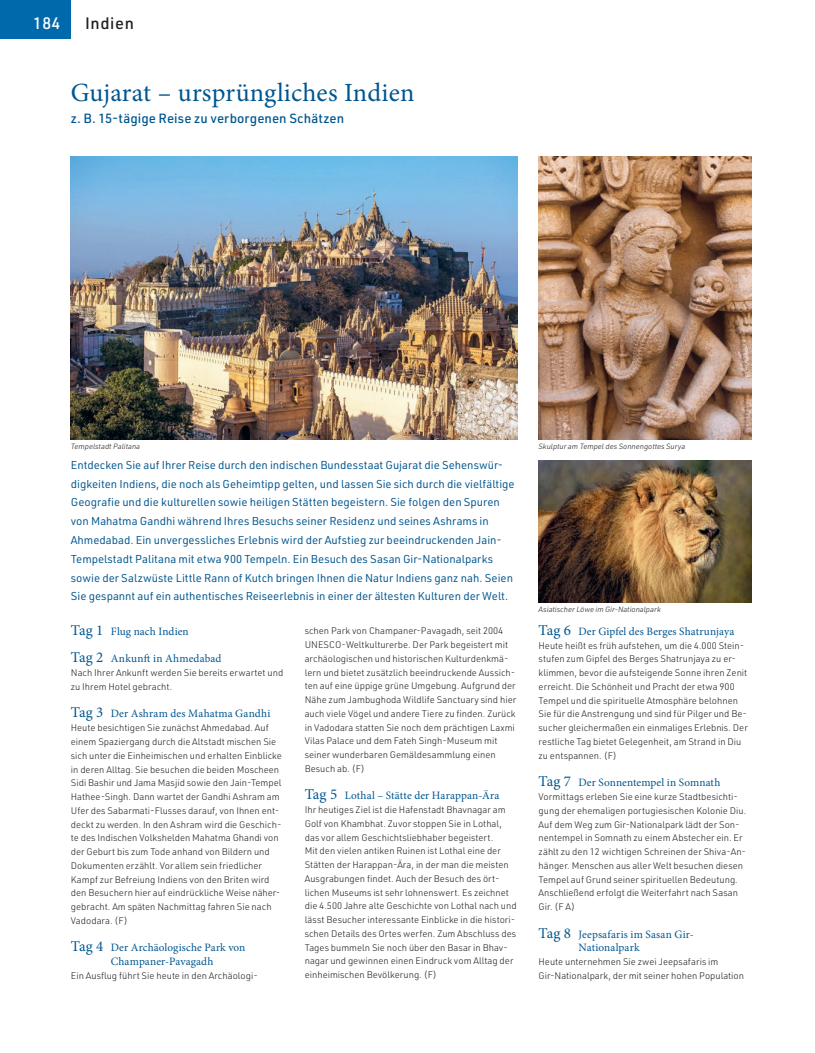
<style>
.page{position:relative;width:815px;height:1053px;background:#fff}
.page>*{position:absolute;margin:0;border:0;box-sizing:border-box;transform-origin:0 0}
.t1{font:26.25px "Minion Pro";letter-spacing:.01em;color:#00568f}
.t2{font:500 16.25px "URWDIN";letter-spacing:.04em;color:#231f20}
.t3{font:500 16.25px "URWDIN";color:#fff}
.t4{font:500 13.12px "URWDIN";letter-spacing:.005em;color:#00568f}
.t5{font:11.25px/18.8px "URWDIN";color:#00568f}
.t6{font:11.25px/13.8px "Minion Pro";letter-spacing:.01em;color:#00568f}
.t7{font:300 9.38px/13.8px "URWDIN";color:#231f20}
.t8{font:italic 300 7.5px "URWDIN";color:#231f20}
.s1{font-size:15px}
</style>
<div class="page">
<div style="left:0;top:0;width:71px;height:39px;background:#0069ab"></div>
<img style="left:71px;top:156px;width:446px;height:283px">
<img style="left:539px;top:156px;width:212px;height:283px">
<img style="left:539px;top:461px;width:212px;height:141px">
<h2 class="t3" style="left:33px;top:13px;width:28px">184</h2>
<h2 class="t2" style="left:85px;top:13px;width:50px">Indien</h2>
<h1 class="t1" style="left:71px;top:75px;width:345px">Gujarat – ursprüngliches Indien</h1>
<h3 class="t4" style="left:71px;top:110px;width:275px">z. B. 15-tägige Reise zu verborgenen Schätzen</h3>
<p class="t8" style="left:71px;top:441px;width:71px">Tempelstadt Palitana</p>
<p class="t8" style="left:539px;top:441px;width:148px">Skulptur am Tempel des Sonnengottes Surya</p>
<p class="t5" style="left:71px;top:455px;width:445px">Entdecken Sie auf Ihrer Reise durch den indischen Bundesstaat Gujarat die Sehenswür&shy;digkeiten Indiens, die noch als Geheimtipp gelten, und lassen Sie sich durch die vielfältige Geografie und die kulturellen sowie heiligen Stätten begeistern. Sie folgen den Spuren von Mahatma Gandhi während Ihres Besuchs seiner Residenz und seines Ashrams in Ahmedabad. Ein unvergessliches Erlebnis wird der Aufstieg zur beeindruckenden Jain-Tempelstadt Palitana mit etwa 900 Tempeln. Ein Besuch des Sasan Gir-Nationalparks sowie der Salzwüste Little Rann of Kutch bringen Ihnen die Natur Indiens ganz nah. Seien Sie gespannt auf ein authentisches Reiseerlebnis in einer der ältesten Kulturen der Welt.</p>
<p class="t8" style="left:539px;top:604px;width:124px">Asiatischer Löwe im Gir-Nationalpark</p>
<p class="t6" style="left:71px;top:624px;width:119px"><span class="s1">Tag 1</span> Flug nach Indien</p>
<p class="t6" style="left:71px;top:652px;width:152px"><span class="s1">Tag 2</span> Ankunft in Ahmedabad</p>
<p class="t7" style="left:71px;top:665px;width:214px">Nach Ihrer Ankunft werden Sie bereits erwartet und zu Ihrem Hotel gebracht.</p>
<p class="t6" style="left:71px;top:707px;width:201px"><span class="s1">Tag 3</span> Der Ashram des Mahatma Gandhi</p>
<p class="t7" style="left:71px;top:720px;width:213px">Heute besichtigen Sie zunächst Ahmedabad. Auf einem Spaziergang durch die Altstadt mischen Sie sich unter die Einheimischen und erhalten Einblicke in deren Alltag. Sie besuchen die beiden Moscheen Sidi Bashir und Jama Masjid sowie den Jain-Tempel Hathee-Singh. Dann wartet der Gandhi Ashram am Ufer des Sabarmati- Flusses darauf, von Ihnen ent&shy;deckt zu werden. In den Ashram wird die Geschich&shy;te des Indischen Volkshelden Mahatma Ghandi von der Geburt bis zum Tode anhand von Bildern und Dokumenten erzählt. Vor allem sein friedlicher Kampf zur Befreiung Indiens von den Briten wird den Besuchern hier auf eindrückliche Weise näher&shy;gebracht. Am späten Nachmittag fahren Sie nach Vadodara. (F)</p>
<p class="t6" style="left:111px;top:940px;width:136px;text-indent:-40px"><span class="s1">Tag 4</span> Der Archäologische Park von<br>Champaner-Pavagadh</p>
<p class="t7" style="left:71px;top:968px;width:188px">Ein Ausflug führt Sie heute in den Archäologi-</p>
<p class="t7" style="left:305px;top:623px;width:213px">schen Park von Champaner- Pavagadh, seit 2004<br>UNESCO-Weltkulturerbe. Der Park begeistert mit archäologischen und historischen Kulturdenkmä&shy;lern und bietet zusätzlich beeindruckende Aussich&shy;ten auf eine üppige grüne Umgebung. Aufgrund der Nähe zum Jambughoda Wildlife Sanctuary sind hier auch viele Vögel und andere Tiere zu finden. Zurück in Vadodara statten Sie noch dem prächtigen Laxmi Vilas Palace und dem Fateh Singh- Museum mit seiner wunderbaren Gemäldesammlung einen Besuch ab. (F)</p>
<p class="t6" style="left:305px;top:788px;width:196px"><span class="s1">Tag 5</span> Lothal – Stätte der Harappan-Ära</p>
<p class="t7" style="left:305px;top:802px;width:213px">Ihr heutiges Ziel ist die Hafenstadt Bhavnagar am Golf von Khambhat. Zuvor stoppen Sie in Lothal, das vor allem Geschichtsliebhaber begeistert.<br>Mit den vielen antiken Ruinen ist Lothal eine der Stätten der Harappan-Ära, in der man die meisten Ausgrabungen findet. Auch der Besuch des ört&shy;lichen Museums ist sehr lohnenswert. Es zeichnet die 4.500 Jahre alte Geschichte von Lothal nach und lässt Besucher interessante Einblicke in die histori&shy;schen Details des Ortes werfen. Zum Abschluss des Tages bummeln Sie noch über den Basar in Bhav&shy;nagar und gewinnen einen Eindruck vom Alltag der einheimischen Bevölkerung. (F)</p>
<p class="t6" style="left:539px;top:624px;width:197px"><span class="s1">Tag 6</span> Der Gipfel des Berges Shatrunjaya</p>
<p class="t7" style="left:539px;top:638px;width:211px">Heute heißt es früh aufstehen, um die 4.000 Stein&shy;stufen zum Gipfel des Berges Shatrunjaya zu er&shy;klimmen, bevor die aufsteigende Sonne ihren Zenit erreicht. Die Schönheit und Pracht der etwa 900<br>Tempel und die spirituelle Atmosphäre belohnen Sie für die Anstrengung und sind für Pilger und Be&shy;sucher gleichermaßen ein einmaliges Erlebnis. Der restliche Tag bietet Gelegenheit, am Strand in Diu zu entspannen. (F)</p>
<p class="t6" style="left:539px;top:775px;width:183px"><span class="s1">Tag 7</span> Der Sonnentempel in Somnath</p>
<p class="t7" style="left:539px;top:789px;width:209px">Vormittags erleben Sie eine kurze Stadtbesichti&shy;gung der ehemaligen portugiesischen Kolonie Diu.<br>Auf dem Weg zum Gir- Nationalpark lädt der Son&shy;nentempel in Somnath zu einem Abstecher ein. Er zählt zu den 12 wichtigen Schreinen der Shiva-An&shy;hänger. Menschen aus aller Welt besuchen diesen Tempel auf Grund seiner spirituellen Bedeutung.<br>Anschließend erfolgt die Weiterfahrt nach Sasan Gir. (F A)</p>
<p class="t6" style="left:579px;top:927px;width:117px;text-indent:-40px"><span class="s1">Tag 8</span> Jeepsafaris im Sasan Gir-<br>Nationalpark</p>
<p class="t7" style="left:539px;top:954px;width:207px">Heute unternehmen Sie zwei Jeepsafaris im<br>Gir- Nationalpark, der mit seiner hohen Population</p>
</div>
